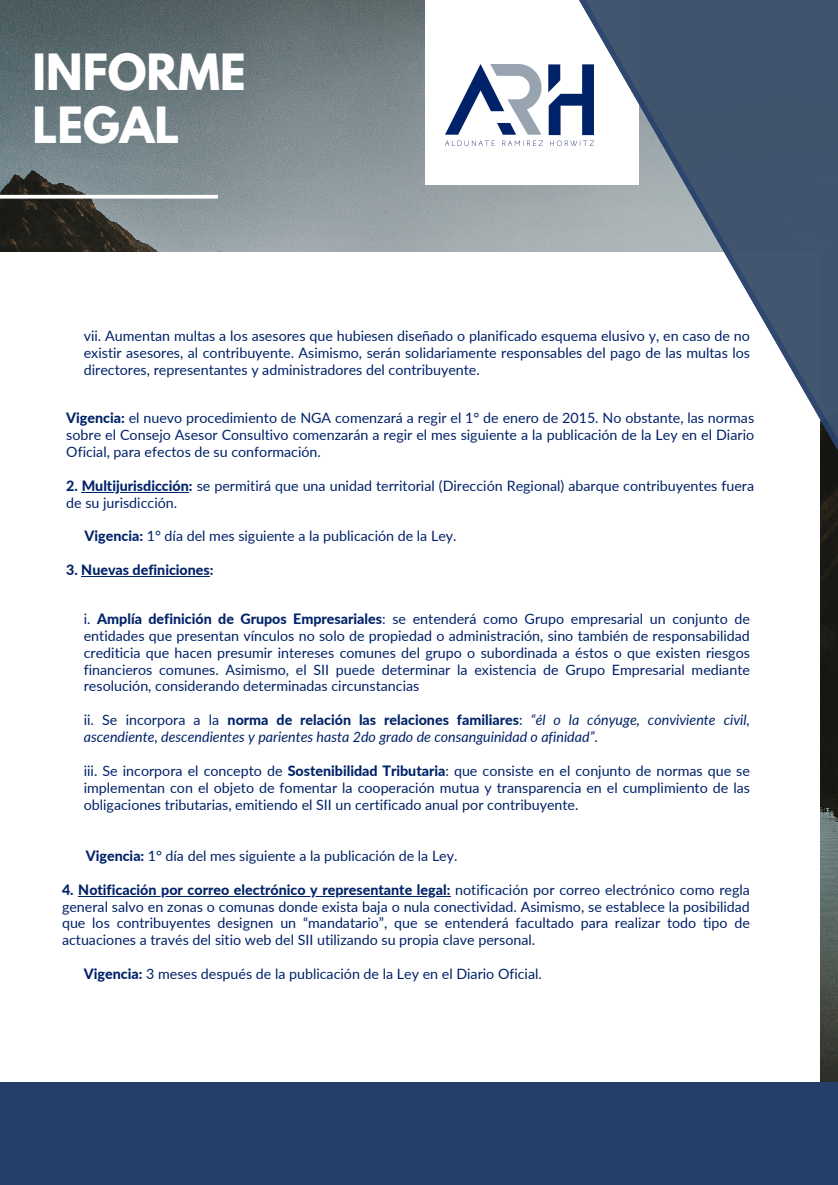
<style>
.page{position:relative;width:838px;height:1185px;background:#fff}
.page>*{position:absolute;margin:0;border:0;box-sizing:border-box;transform-origin:0 0}
.t1{font:700 44.25px/52.5px "League Spartan";color:#fff}
.t2{font:14.25px/16.9px "Lato";color:#002269;text-align:justify}
.t3{font:italic 14.25px/16.9px "Lato";color:#002269}
.t4{font:800 14.25px "Lato";color:#002269}
.s1{font-weight:800}
.s2{font-style:normal}
.s3{font-weight:800;font-style:normal}
.s4{font-weight:400}
</style>
<div class="page">
<img style="left:0;top:0;width:837px;height:1082px">
<div style="left:0;top:252px;width:819px;height:932px;background:#fff"></div>
<div style="left:425px;top:0;width:213px;height:184px;background:#fff"></div>
<img style="left:445px;top:64px;width:64px;height:82px">
<hr style="left:0;top:195px;width:218px;height:3px;background:#fff">
<svg style="left:509px;top:64px;width:15px;height:188px"></svg>
<svg style="left:524px;top:0;width:313px;height:757px"></svg>
<div style="left:0;top:1082px;width:837px;height:102px;background:#253f6b"></div>
<hr style="left:82px;top:491px;width:107px;height:1px;background:#002269">
<hr style="left:81px;top:576px;width:129px;height:1px;background:#002269">
<hr style="left:78px;top:895px;width:372px;height:1px;background:#002269">
<h1 class="t1" style="left:32px;top:52px;width:215px">INFORME<br>LEGAL</h1>
<p class="t2" style="left:84px;top:327px;width:667px">vii. Aumentan multas a los asesores que hubiesen diseñado o planificado esquema elusivo y, en caso de no existir asesores, al contribuyente. Asimismo, serán solidariamente responsables del pago de las multas los directores, representantes y administradores del contribuyente.</p>
<p class="t2" style="left:66px;top:409px;width:689px"><span class="s1">Vigencia:</span> el nuevo procedimiento de NGA comenzará a regir el 1° de enero de 2015. No obstante, las normas sobre el Consejo Asesor Consultivo comenzarán a regir el mes siguiente a la publicación de la Ley en el Diario Oficial, para efectos de su conformación.</p>
<p class="t2" style="left:66px;top:476px;width:689px"><span class="s1">2. Multijurisdicción:</span> se permitirá que una unidad territorial (Dirección Regional) abarque contribuyentes fuera</p>
<p class="t2" style="left:66px;top:493px;width:112px">de su jurisdicción.</p>
<p class="t2" style="left:84px;top:527px;width:373px"><span class="s1">Vigencia:</span> 1° día del mes siguiente a la publicación de la Ley.</p>
<p class="t4" style="left:66px;top:561px;width:149px">3. Nuevas definiciones:</p>
<p class="t2" style="left:84px;top:609px;width:667px">i. <span class="s1">Amplía definición de Grupos Empresariales</span>: se entenderá como Grupo empresarial un conjunto de entidades que presentan vínculos no solo de propiedad o administración, sino también de responsabilidad crediticia que hacen presumir intereses comunes del grupo o subordinada a éstos o que existen riesgos financieros comunes. Asimismo, el SII puede determinar la existencia de Grupo Empresarial mediante resolución, considerando determinadas circunstancias</p>
<p class="t3" style="left:84px;top:711px;width:667px"><span class="s2">ii. Se incorpora a la</span> <span class="s3">norma de relación las relaciones familiares</span><span class="s2">:</span> “él o la cónyuge, conviviente civil, ascendiente, descendientes y parientes hasta 2do grado de consanguinidad o afinidad”<span class="s2">.</span></p>
<p class="t2" style="left:84px;top:761px;width:667px">iii. Se incorpora el concepto de <span class="s1">Sostenibilidad Tributaria</span>: que consiste en el conjunto de normas que se implementan con el objeto de fomentar la cooperación mutua y transparencia en el cumplimiento de las obligaciones tributarias, emitiendo el SII un certificado anual por contribuyente.</p>
<p class="t2" style="left:86px;top:846px;width:373px"><span class="s1">Vigencia:</span> 1° día del mes siguiente a la publicación de la Ley.</p>
<p class="t4" style="left:62px;top:880px;width:689px">4. Notificación por correo electrónico y representante legal: <span class="s4">notificación por correo electrónico como regla</span></p>
<p class="t2" style="left:62px;top:897px;width:689px">general salvo en zonas o comunas donde exista baja o nula conectividad. Asimismo, se establece la posibilidad que los contribuyentes designen un “mandatario”, que se entenderá facultado para realizar todo tipo de actuaciones a través del sitio web del SII utilizando su propia clave personal.</p>
<p class="t2" style="left:84px;top:964px;width:459px"><span class="s1">Vigencia:</span> 3 meses después de la publicación de la Ley en el Diario Oficial.</p>
</div>
